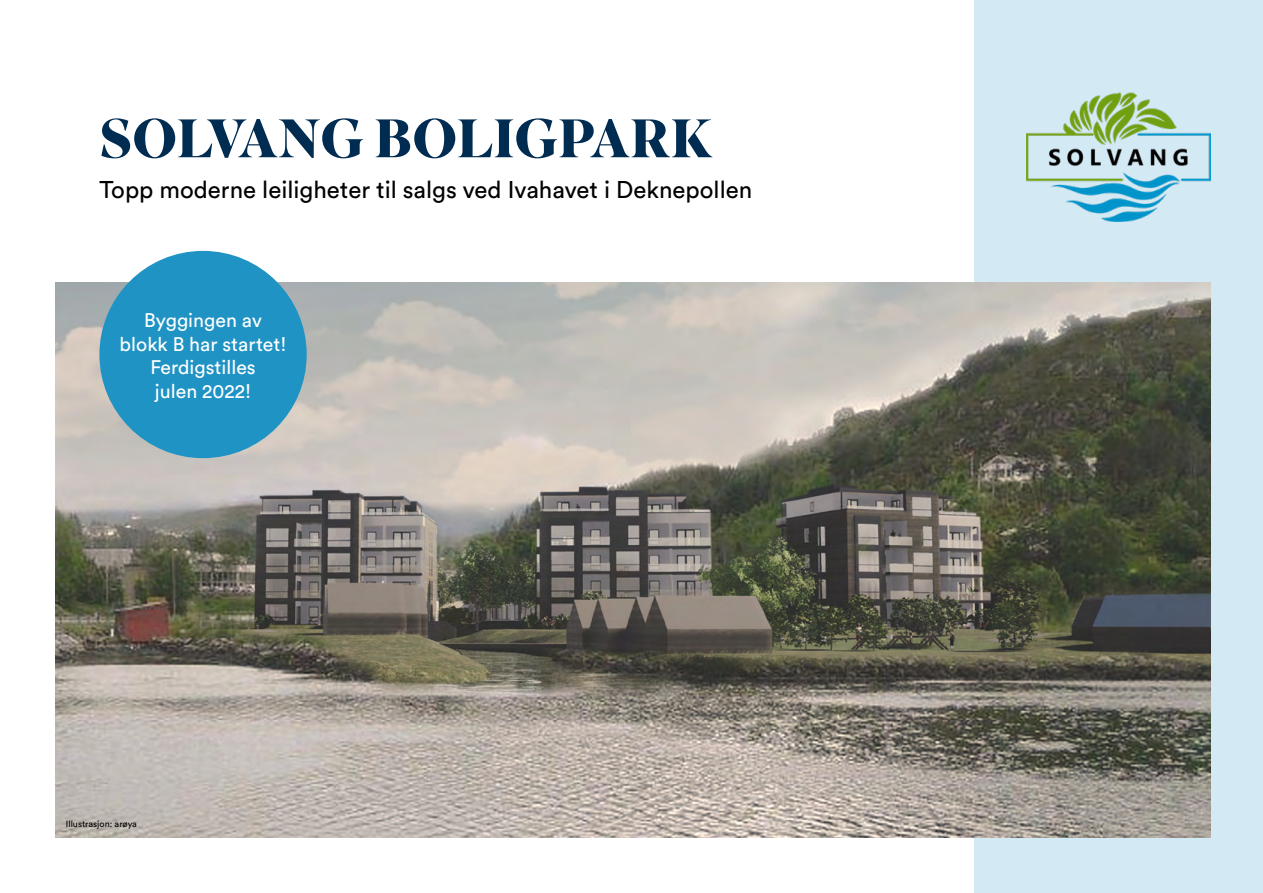
<style>
.page{position:relative;width:1263px;height:893px;background:#fff}
.page>*{position:absolute;margin:0;border:0;box-sizing:border-box;transform-origin:0 0}
.t1{font:700 54px "Superior Title";letter-spacing:.005em;color:#002c52}
.t2{font:24px "Circular Std";color:#000}
.t3{font:19.5px/23.4px "Circular Std";color:#fff;text-align:center}
.t4{font:9px "Circular Std";color:#000}
</style>
<div class="page">
<div style="left:974px;top:0;width:289px;height:893px;background:#d3e9f3"></div>
<img style="left:55px;top:283px;width:1156px;height:555px">
<div style="left:99px;top:251px;width:208px;height:207px;background:#2093c5;border-radius:50%"></div>
<img style="left:1026px;top:93px;width:185px;height:129px">
<h1 class="t1" style="left:100px;top:105px;width:614px">SOLVANG BOLIGPARK</h1>
<p class="t2" style="left:99px;top:175px;width:654px">Topp moderne leiligheter til salgs ved Ivahavet i Deknepollen</p>
<p class="t3" style="left:120px;top:309px;width:168px">Byggingen av blokk B har startet!<br>Ferdigstilles<br>julen 2022!</p>
<p class="t4" style="left:66px;top:818px;width:73px">Illustrasjon: arøya</p>
</div>
